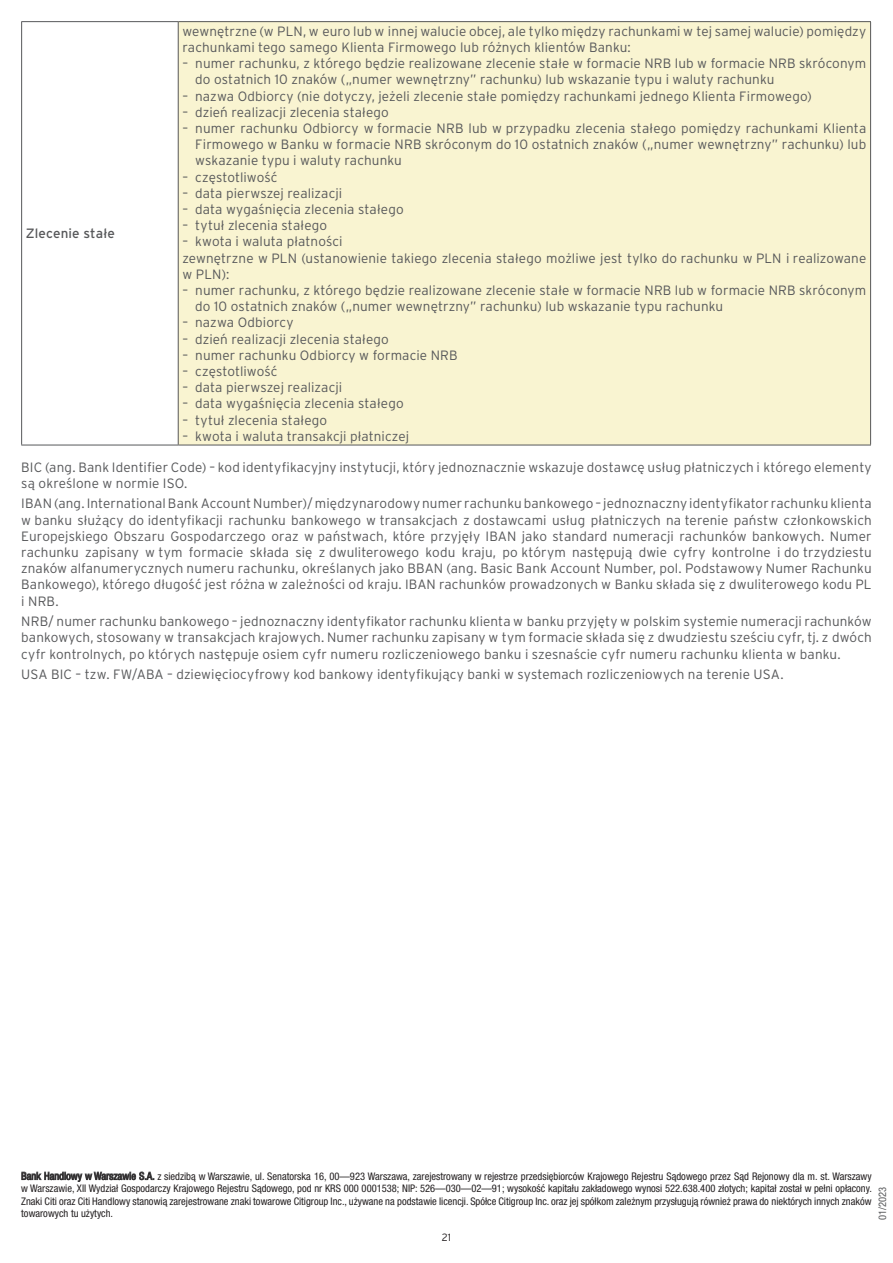
<style>
.page{position:relative;width:893px;height:1263px;background:#fff}
.page>*{position:absolute;margin:0;border:0;box-sizing:border-box;transform-origin:0 0}
.t1{font:300 13.5px/16.2px "Interstate Pl";letter-spacing:.005em;color:#57585a}
.t2{font:13.5px "Interstate Pl";letter-spacing:.01em;color:#57585a}
.t3{font:10.5px/12.6px "Helvetica Neue Pl Condensed";color:#231f20;text-align:justify}
.t4{font:10.5px "Helvetica Neue Pl Condensed";color:#57585a}
.t5{font:300 10.5px "Interstate Pl";color:#231f20}
</style>
<div class="page">
<svg style="left:22px;top:1171px;width:132px;height:11px"></svg>
<div style="left:178px;top:22px;width:693px;height:423px;background:#f9f4d1"></div>
<hr style="left:21px;top:21px;width:157px;height:1px;background:#57585a">
<hr style="left:21px;top:22px;width:1px;height:423px;background:#57585a">
<hr style="left:178px;top:21px;width:693px;height:1px;background:#57585a">
<hr style="left:178px;top:22px;width:1px;height:423px;background:#57585a">
<hr style="left:870px;top:22px;width:1px;height:423px;background:#57585a">
<hr style="left:21px;top:445px;width:157px;height:1px;background:#57585a">
<hr style="left:178px;top:445px;width:693px;height:1px;background:#57585a">
<p class="t1" style="left:182px;top:23px;width:685px">wewnętrzne (w PLN, w euro lub w innej walucie obcej, ale tylko między rachunkami w tej samej walucie) pomiędzy rachunkami tego samego Klienta Firmowego lub różnych klientów Banku:</p>
<p class="t1" style="left:195px;top:55px;width:673px;text-indent:-13px">– numer rachunku, z którego będzie realizowane zlecenie stałe w formacie NRB lub w formacie NRB skróconym do ostatnich 10 znaków („numer wewnętrzny” rachunku) lub wskazanie typu i waluty rachunku</p>
<p class="t1" style="left:182px;top:88px;width:631px">– nazwa Odbiorcy (nie dotyczy, jeżeli zlecenie stałe pomiędzy rachunkami jednego Klienta Firmowego)</p>
<p class="t1" style="left:182px;top:104px;width:208px">– dzień realizacji zlecenia stałego</p>
<p class="t1" style="left:195px;top:120px;width:673px;text-align:justify;text-indent:-13px">– numer rachunku Odbiorcy w formacie NRB lub w przypadku zlecenia stałego pomiędzy rachunkami Klienta Firmowego w Banku w formacie NRB skróconym do 10 ostatnich znaków („numer wewnętrzny” rachunku) lub wskazanie typu i waluty rachunku</p>
<p class="t1" style="left:182px;top:169px;width:97px">– częstotliwość</p>
<p class="t1" style="left:182px;top:185px;width:161px">– data pierwszej realizacji</p>
<p class="t1" style="left:182px;top:201px;width:223px">– data wygaśnięcia zlecenia stałego</p>
<p class="t1" style="left:182px;top:217px;width:146px">– tytuł zlecenia stałego</p>
<p class="t1" style="left:182px;top:233px;width:685px">– kwota i waluta płatności<br>zewnętrzne w PLN (ustanowienie takiego zlecenia stałego możliwe jest tylko do rachunku w PLN i realizowane w PLN):</p>
<p class="t1" style="left:195px;top:282px;width:673px;text-indent:-13px">– numer rachunku, z którego będzie realizowane zlecenie stałe w formacie NRB lub w formacie NRB skróconym do 10 ostatnich znaków („numer wewnętrzny” rachunku) lub wskazanie typu rachunku</p>
<p class="t1" style="left:182px;top:314px;width:113px">– nazwa Odbiorcy</p>
<p class="t1" style="left:182px;top:331px;width:208px">– dzień realizacji zlecenia stałego</p>
<p class="t1" style="left:182px;top:347px;width:277px">– numer rachunku Odbiorcy w formacie NRB</p>
<p class="t1" style="left:182px;top:363px;width:97px">– częstotliwość</p>
<p class="t1" style="left:182px;top:379px;width:161px">– data pierwszej realizacji</p>
<p class="t1" style="left:182px;top:395px;width:223px">– data wygaśnięcia zlecenia stałego</p>
<p class="t1" style="left:182px;top:412px;width:146px">– tytuł zlecenia stałego</p>
<p class="t1" style="left:182px;top:428px;width:228px">– kwota i waluta transakcji płatniczej</p>
<p class="t1" style="left:21px;top:459px;width:852px">BIC (ang. Bank Identifier Code) – kod identyfikacyjny instytucji, który jednoznacznie wskazuje dostawcę usług płatniczych i którego elementy są określone w normie ISO.</p>
<p class="t1" style="left:21px;top:495px;width:852px;text-align:justify">IBAN (ang. International Bank Account Number)/ międzynarodowy numer rachunku bankowego – jednoznaczny identyfikator rachunku klienta w banku służący do identyfikacji rachunku bankowego w transakcjach z dostawcami usług płatniczych na terenie państw członkowskich Europejskiego Obszaru Gospodarczego oraz w państwach, które przyjęły IBAN jako standard numeracji rachunków bankowych. Numer rachunku zapisany w tym formacie składa się z dwuliterowego kodu kraju, po którym następują dwie cyfry kontrolne i do trzydziestu znaków alfanumerycznych numeru rachunku, określanych jako BBAN (ang. Basic Bank Account Number, pol. Podstawowy Numer Rachunku Bankowego), którego długość jest różna w zależności od kraju. IBAN rachunków prowadzonych w Banku składa się z dwuliterowego kodu PL i NRB.</p>
<p class="t1" style="left:21px;top:613px;width:852px;text-align:justify">NRB/ numer rachunku bankowego – jednoznaczny identyfikator rachunku klienta w banku przyjęty w polskim systemie numeracji rachunków bankowych, stosowany w transakcjach krajowych. Numer rachunku zapisany w tym formacie składa się z dwudziestu sześciu cyfr, tj. z dwóch cyfr kontrolnych, po których następuje osiem cyfr numeru rozliczeniowego banku i szesnaście cyfr numeru rachunku klienta w banku.</p>
<p class="t1" style="left:21px;top:666px;width:764px">USA BIC – tzw. FW/ABA – dziewięciocyfrowy kod bankowy identyfikujący banki w systemach rozliczeniowych na terenie USA.</p>
<p class="t2" style="left:26px;top:226px;width:91px">Zlecenie stałe</p>
<p class="t3" style="left:21px;top:1169px;width:852px">Bank Handlowy w Warszawie S.A. z siedzibą w Warszawie, ul. Senatorska 16, 00—923 Warszawa, zarejestrowany w rejestrze przedsiębiorców Krajowego Rejestru Sądowego przez Sąd Rejonowy dla m. st. Warszawy w Warszawie, XII Wydział Gospodarczy Krajowego Rejestru Sądowego, pod nr KRS 000 0001538; NIP: 526—030—02—91; wysokość kapitału zakładowego wynosi 522.638.400 złotych; kapitał został w pełni opłacony.<br>Znaki Citi oraz Citi Handlowy stanowią zarejestrowane znaki towarowe Citigroup Inc., używane na podstawie licencji. Spółce Citigroup Inc. oraz jej spółkom zależnym przysługują również prawa do niektórych innych znaków towarowych tu użytych.</p>
<p class="t5" style="left:442px;top:1231px;width:11px">21</p>
<p class="t4" style="left:876px;top:1220px;width:35px;rotate:-90deg">01/2023</p>
</div>
